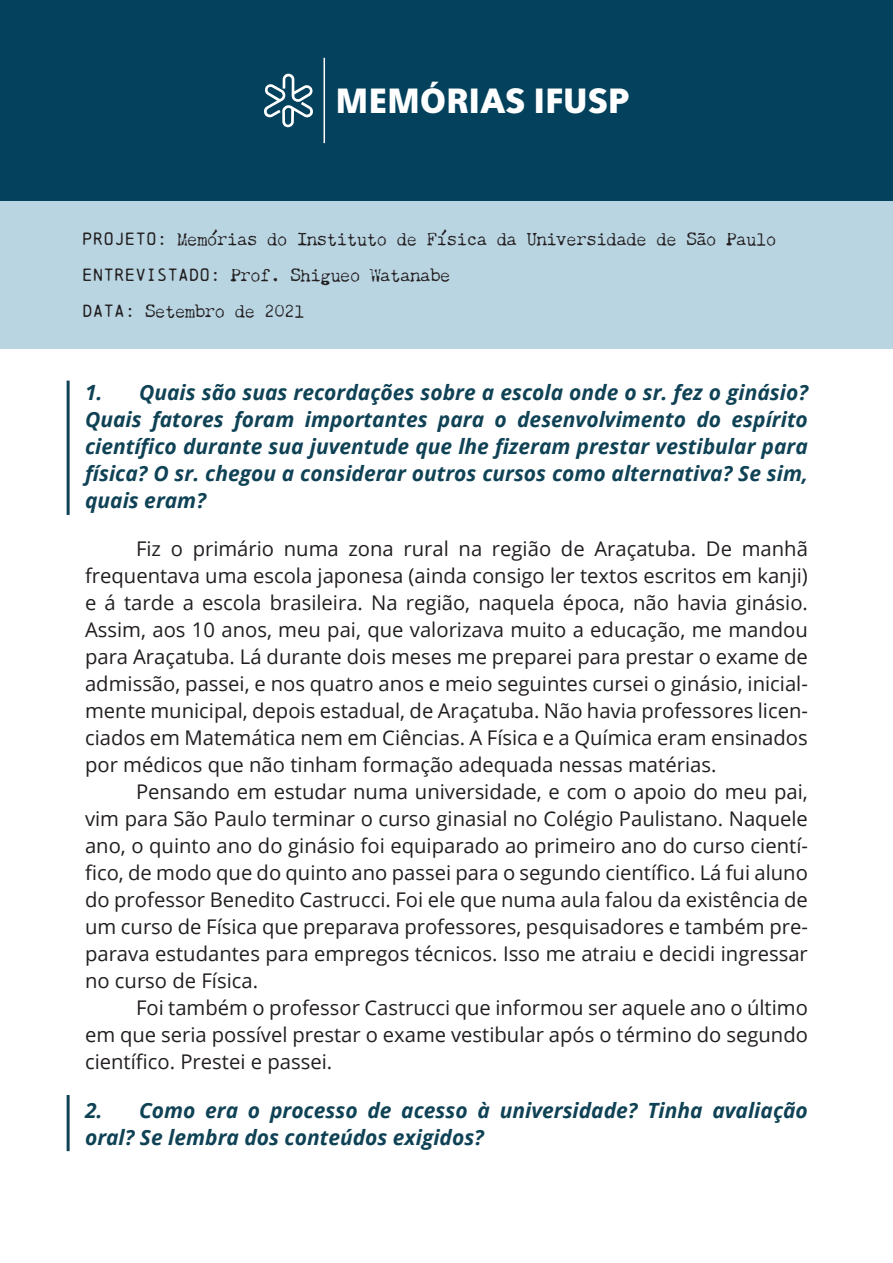
<style>
.page{position:relative;width:893px;height:1263px;background:#fff}
.page>*{position:absolute;margin:0;border:0;box-sizing:border-box;transform-origin:0 0}
.t1{font:900 33px "Eau Sans";color:#fff}
.t2{font:italic 700 21px/27px "Open Sans";color:#0f4255;text-align:justify}
.t3{font:20.25px/27px "Open Sans";color:#231f20;text-align:justify}
.t4{font:16.5px "Chandler 42";color:#231f20}
.s1{font-family:"Chainprinter"}
</style>
<div class="page">
<div style="left:0;top:0;width:893px;height:201px;background:#04415c"></div>
<div style="left:0;top:201px;width:893px;height:148px;background:#b9d5e2"></div>
<svg style="left:264px;top:74px;width:49px;height:53px"></svg>
<hr style="left:324px;top:58px;width:1px;height:85px;background:#fff">
<hr style="left:67px;top:381px;width:3px;height:134px;background:#0f4255">
<hr style="left:67px;top:1095px;width:3px;height:56px;background:#0f4255">
<h1 class="t1" style="left:336px;top:82px;width:295px">MEMÓRIAS IFUSP</h1>
<p class="t4" style="left:82px;top:230px;width:696px"><span class="s1">PROJETO:</span> Memórias do Instituto de Física da Universidade de São Paulo</p>
<p class="t4" style="left:82px;top:266px;width:370px"><span class="s1">ENTREVISTADO:</span> Prof. Shigueo Watanabe</p>
<p class="t4" style="left:82px;top:302px;width:224px"><span class="s1">DATA:</span> Setembro de 2021</p>
<p class="t2" style="left:85px;top:378px;width:724px">1. Quais são suas recordações sobre a escola onde o sr. fez o ginásio?<br>Quais fatores foram importantes para o desenvolvimento do espírito científico durante sua juventude que lhe fizeram prestar vestibular para física? O sr. chegou a considerar outros cursos como alternativa? Se sim, quais eram?</p>
<p class="t3" style="left:85px;top:535px;width:724px;text-indent:51px">Fiz o primário numa zona rural na região de Araçatuba. De manhã frequentava uma escola japonesa (ainda consigo ler textos escritos em kanji) e á tarde a escola brasileira. Na região, naquela época, não havia ginásio.<br>Assim, aos 10 anos, meu pai, que valorizava muito a educação, me mandou para Araçatuba. Lá durante dois meses me preparei para prestar o exame de admissão, passei, e nos quatro anos e meio seguintes cursei o ginásio, inicial&shy;mente municipal, depois estadual, de Araçatuba. Não havia professores licen&shy;ciados em Matemática nem em Ciências. A Física e a Química eram ensinados por médicos que não tinham formação adequada nessas matérias.</p>
<p class="t3" style="left:85px;top:778px;width:724px;text-indent:51px">Pensando em estudar numa universidade, e com o apoio do meu pai, vim para São Paulo terminar o curso ginasial no Colégio Paulistano. Naquele ano, o quinto ano do ginásio foi equiparado ao primeiro ano do curso cientí&shy;fico, de modo que do quinto ano passei para o segundo científico. Lá fui aluno do professor Benedito Castrucci. Foi ele que numa aula falou da existência de um curso de Física que preparava professores, pesquisadores e também pre&shy;parava estudantes para empregos técnicos. Isso me atraiu e decidi ingressar no curso de Física.</p>
<p class="t3" style="left:85px;top:994px;width:724px;text-indent:51px">Foi também o professor Castrucci que informou ser aquele ano o último em que seria possível prestar o exame vestibular após o término do segundo científico. Prestei e passei.</p>
<p class="t2" style="left:85px;top:1096px;width:724px">2. Como era o processo de acesso à universidade? Tinha avaliação oral? Se lembra dos conteúdos exigidos?</p>
</div>
